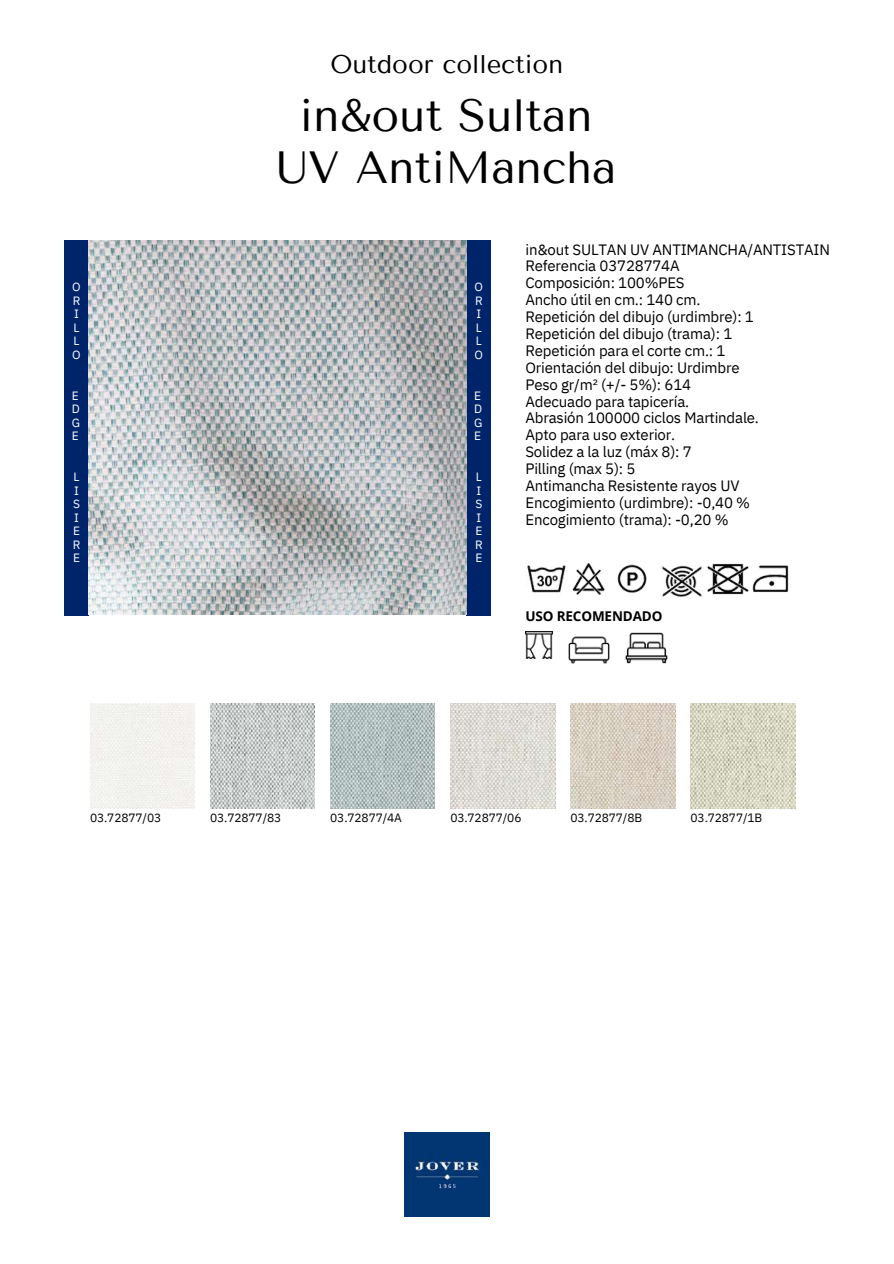
<style>
.page{position:relative;width:894px;height:1264px;background:#fff}
.page>*{position:absolute;margin:0;border:0;box-sizing:border-box;transform-origin:0 0}
.t1{font:45px/51.8px "Tenor Sans";color:#000;text-align:center}
.t2{font:25.5px "Tenor Sans";color:#000}
.t3{font:15px/16.8px "IBM Plex Sans";letter-spacing:-.01em;color:#000}
.t4{font:700 13.5px "Open Sans";letter-spacing:-.01em;color:#000}
.t5{font:12px "IBM Plex Sans";letter-spacing:-.01em;color:#000}
.t6{font:12px/13.5px "IBM Plex Sans";color:#fff;text-align:justify}
</style>
<div class="page">
<div style="left:64px;top:240px;width:24px;height:375px;background:#00246a"></div>
<div style="left:466px;top:240px;width:24px;height:375px;background:#00246a"></div>
<div style="left:90px;top:703px;width:105px;height:105px;background:#f2f2ed"></div>
<img style="left:210px;top:703px;width:105px;height:105px">
<img style="left:330px;top:703px;width:105px;height:105px">
<img style="left:450px;top:703px;width:105px;height:105px">
<img style="left:570px;top:703px;width:105px;height:105px">
<img style="left:690px;top:703px;width:105px;height:105px">
<img style="left:404px;top:1132px;width:85px;height:84px">
<img style="left:88px;top:240px;width:378px;height:375px">
<img style="left:527px;top:560px;width:39px;height:33px">
<img style="left:572px;top:563px;width:33px;height:32px">
<img style="left:617px;top:564px;width:30px;height:29px">
<img style="left:660px;top:565px;width:43px;height:32px">
<img style="left:707px;top:563px;width:82px;height:32px">
<img style="left:525px;top:631px;width:27px;height:27px">
<img style="left:568px;top:636px;width:41px;height:28px">
<img style="left:625px;top:632px;width:42px;height:32px">
<p class="t6" style="left:72px;top:280px;width:10px;text-align:left">O<br>R<br>I<br>L<br>L<br>O</p>
<p class="t6" style="left:72px;top:388px;width:10px">E D G E</p>
<p class="t6" style="left:73px;top:470px;width:9px">L I S I E R E</p>
<h2 class="t2" style="left:330px;top:50px;width:234px">Outdoor collection</h2>
<h1 class="t1" style="left:276px;top:90px;width:342px">in&amp;out Sultan<br>UV AntiMancha</h1>
<p class="t6" style="left:474px;top:280px;width:10px;text-align:left">O<br>R<br>I<br>L<br>L<br>O</p>
<p class="t6" style="left:474px;top:388px;width:10px">E D G E</p>
<p class="t6" style="left:475px;top:470px;width:9px">L I S I E R E</p>
<p class="t3" style="left:525px;top:240px;width:306px">in&amp;out SULTAN UV ANTIMANCHA/ANTISTAIN<br>Referencia 03728774A<br>Composición: 100%PES<br>Ancho útil en cm.: 140 cm.<br>Repetición del dibujo (urdimbre): 1<br>Repetición del dibujo (trama): 1<br>Repetición para el corte cm.: 1<br>Orientación del dibujo: Urdimbre<br>Peso gr/m² (+/- 5%): 614<br>Adecuado para tapicería.<br>Abrasión 100000 ciclos Martindale.<br>Apto para uso exterior.<br>Solidez a la luz (máx 8): 7<br>Pilling (max 5): 5<br>Antimancha Resistente rayos UV<br>Encogimiento (urdimbre): -0,40 %<br>Encogimiento (trama): -0,20 %</p>
<p class="t4" style="left:525px;top:606px;width:138px">USO RECOMENDADO</p>
<p class="t5" style="left:90px;top:809px;width:73px">03.72877/03</p>
<p class="t5" style="left:210px;top:809px;width:73px">03.72877/83</p>
<p class="t5" style="left:330px;top:809px;width:73px">03.72877/4A</p>
<p class="t5" style="left:450px;top:809px;width:73px">03.72877/06</p>
<p class="t5" style="left:570px;top:809px;width:73px">03.72877/8B</p>
<p class="t5" style="left:690px;top:809px;width:73px">03.72877/1B</p>
</div>
